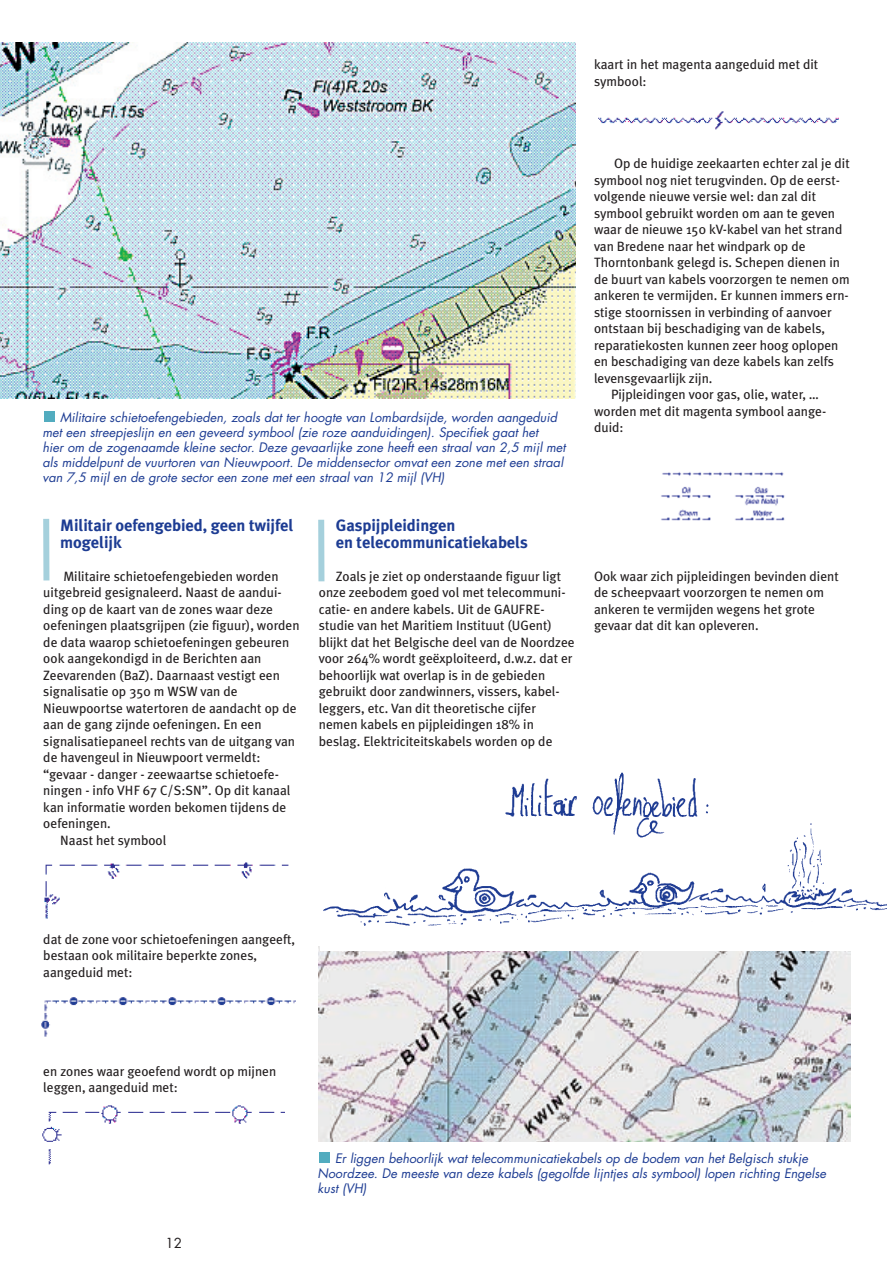
<style>
.page{position:relative;width:893px;height:1263px;background:#fff}
.page>*{position:absolute;margin:0;border:0;box-sizing:border-box;transform-origin:0 0}
.t1{font:700 16.5px/16.5px "Meta Plus";letter-spacing:-.005em;color:#1d3c93}
.t2{font:13.5px/16.5px "Meta Plus";color:#231f20}
.t3{font:13.5px "Futura";color:#231f20}
.t4{font:italic 12.75px/15px "Futura";color:#1d3c93}
</style>
<div class="page">
<img style="left:0;top:43px;width:575px;height:355px">
<div style="left:44px;top:411px;width:11px;height:11px;background:#52acbf"></div>
<img style="left:319px;top:946px;width:531px;height:196px">
<div style="left:319px;top:1152px;width:11px;height:11px;background:#52acbf"></div>
<img style="left:320px;top:772px;width:567px;height:178px">
<img style="left:41px;top:997px;width:255px;height:40px">
<img style="left:44px;top:862px;width:245px;height:57px">
<div style="left:43px;top:519px;width:6px;height:61px;background:#a5d0dc"></div>
<div style="left:318px;top:520px;width:6px;height:61px;background:#a5d0dc"></div>
<img style="left:598px;top:111px;width:241px;height:19px">
<img style="left:661px;top:472px;width:124px;height:49px">
<img style="left:43px;top:1105px;width:241px;height:60px">
<p class="t2" style="left:594px;top:57px;width:226px">kaart in het magenta aangeduid met dit symbool:</p>
<p class="t4" style="left:43px;top:411px;width:527px;text-indent:18px">Militaire schietoefengebieden, zoals dat ter hoogte van Lombardsijde, worden aangeduid met een streepjeslijn en een geveerd symbool (zie roze aanduidingen). Specifiek gaat het<br>hier om de zogenaamde kleine sector. Deze gevaarlijke zone heeft een straal van 2,5 mijl met als middelpunt de vuurtoren van Nieuwpoort. De middensector omvat een zone met een straal van 7,5 mijl en de grote sector een zone met een straal van 12 mijl (VH)</p>
<p class="t1" style="left:60px;top:518px;width:235px">Militair oefengebied, geen twijfel mogelijk</p>
<p class="t2" style="left:63px;top:569px;width:217px">Militaire schietoefengebieden worden</p>
<p class="t2" style="left:43px;top:585px;width:240px">uitgebreid gesignaleerd. Naast de aandui-</p>
<p class="t2" style="left:43px;top:602px;width:231px">ding op de kaart van de zones waar deze</p>
<p class="t2" style="left:43px;top:618px;width:258px">oefeningen plaatsgrijpen (zie figuur), worden</p>
<p class="t2" style="left:43px;top:635px;width:248px">de data waarop schietoefeningen gebeuren</p>
<p class="t2" style="left:43px;top:651px;width:220px">ook aangekondigd in de Berichten aan</p>
<p class="t2" style="left:43px;top:668px;width:238px">Zeevarenden (BaZ). Daarnaast vestigt een</p>
<p class="t2" style="left:43px;top:684px;width:196px">signalisatie op 350 m WSW van de</p>
<p class="t2" style="left:43px;top:701px;width:255px">Nieuwpoortse watertoren de aandacht op de</p>
<p class="t2" style="left:43px;top:717px;width:220px">aan de gang zijnde oefeningen. En een</p>
<p class="t2" style="left:43px;top:734px;width:253px">signalisatiepaneel rechts van de uitgang van</p>
<p class="t2" style="left:43px;top:750px;width:219px">de havengeul in Nieuwpoort vermeldt:</p>
<p class="t2" style="left:43px;top:767px;width:237px">“gevaar - danger - zeewaartse schietoefe-</p>
<p class="t2" style="left:43px;top:783px;width:249px">ningen - info VHF 67 C/S:SN”. Op dit kanaal</p>
<p class="t2" style="left:43px;top:800px;width:245px">kan informatie worden bekomen tijdens de</p>
<p class="t2" style="left:43px;top:816px;width:69px">oefeningen.</p>
<p class="t2" style="left:60px;top:833px;width:108px">Naast het symbool</p>
<p class="t1" style="left:336px;top:518px;width:194px">Gaspijpleidingen<br>en telecommunicatiekabels</p>
<p class="t2" style="left:319px;top:569px;width:257px;text-indent:17px">Zoals je ziet op onderstaande figuur ligt onze zeebodem goed vol met telecommuni&shy;catie- en andere kabels. Uit de GAUFRE&shy;studie van het Maritiem Instituut (UGent) blijkt dat het Belgische deel van de Noordzee voor 264% wordt geëxploiteerd, d.w.z. dat er behoorlijk wat overlap is in de gebieden gebruikt door zandwinners, vissers, kabel&shy;leggers, etc. Van dit theoretische cijfer nemen kabels en pijpleidingen 18% in beslag. Elektriciteitskabels worden op de</p>
<p class="t2" style="left:614px;top:156px;width:237px">Op de huidige zeekaarten echter zal je dit</p>
<p class="t2" style="left:594px;top:173px;width:247px">symbool nog niet terugvinden. Op de eerst-</p>
<p class="t2" style="left:594px;top:189px;width:224px">volgende nieuwe versie wel: dan zal dit</p>
<p class="t2" style="left:594px;top:206px;width:243px">symbool gebruikt worden om aan te geven</p>
<p class="t2" style="left:594px;top:222px;width:250px">waar de nieuwe 150 kV-kabel van het strand</p>
<p class="t2" style="left:594px;top:239px;width:213px">van Bredene naar het windpark op de</p>
<p class="t2" style="left:594px;top:255px;width:248px">Thorntonbank gelegd is. Schepen dienen in</p>
<p class="t2" style="left:594px;top:272px;width:257px">de buurt van kabels voorzorgen te nemen om</p>
<p class="t2" style="left:594px;top:288px;width:256px">ankeren te vermijden. Er kunnen immers ern-</p>
<p class="t2" style="left:594px;top:305px;width:239px">stige stoornissen in verbinding of aanvoer</p>
<p class="t2" style="left:594px;top:321px;width:233px">ontstaan bij beschadiging van de kabels,</p>
<p class="t2" style="left:594px;top:338px;width:246px">reparatiekosten kunnen zeer hoog oplopen</p>
<p class="t2" style="left:594px;top:354px;width:241px">en beschadiging van deze kabels kan zelfs</p>
<p class="t2" style="left:594px;top:371px;width:120px">levensgevaarlijk zijn.</p>
<p class="t2" style="left:611px;top:387px;width:209px">Pijpleidingen voor gas, olie, water, …</p>
<p class="t2" style="left:594px;top:404px;width:234px">worden met dit magenta symbool aange-</p>
<p class="t2" style="left:594px;top:420px;width:31px">duid:</p>
<p class="t2" style="left:594px;top:569px;width:246px">Ook waar zich pijpleidingen bevinden dient de scheepvaart voorzorgen te nemen om ankeren te vermijden wegens het grote gevaar dat dit kan opleveren.</p>
<p class="t2" style="left:43px;top:932px;width:253px">dat de zone voor schietoefeningen aangeeft, bestaan ook militaire beperkte zones, aangeduid met:</p>
<p class="t2" style="left:43px;top:1064px;width:234px">en zones waar geoefend wordt op mijnen leggen, aangeduid met:</p>
<p class="t3" style="left:165px;top:1236px;width:18px">12</p>
<p class="t4" style="left:317px;top:1152px;width:512px;text-indent:18px">Er liggen behoorlijk wat telecommunicatiekabels op de bodem van het Belgisch stukje<br>Noordzee. De meeste van deze kabels (gegolfde lijntjes als symbool) lopen richting Engelse kust (VH)</p>
</div>
